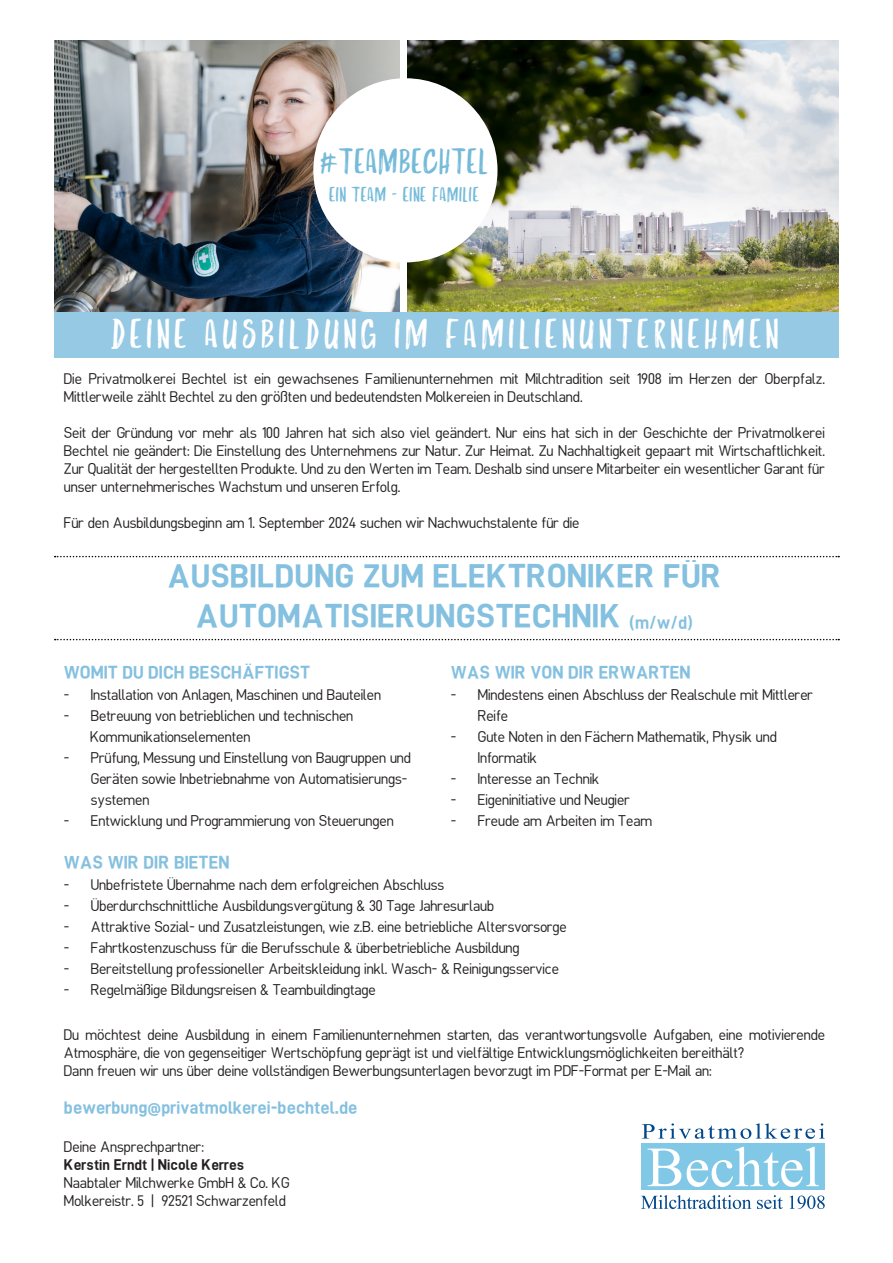
<style>
.page{position:relative;width:893px;height:1263px;background:#fff}
.page>*{position:absolute;margin:0;border:0;box-sizing:border-box;transform-origin:0 0}
.t1{font:42px "Bechtel";letter-spacing:.075em;color:#fff}
.t2{font:36px "Bechtel";color:#75bbd9}
.t3{font:700 33px "Bechtel Sans";color:#84c0df}
.t4{font:21px "Bechtel";color:#75bbd9}
.t5{font:700 18px "Bechtel Sans";color:#84c0df}
.t6{font:15px/18px "Bechtel Sans";color:#231f20}
.t7{font:700 15px "Bechtel Sans";color:#231f20}
.s1{font-size:18px}
</style>
<div class="page">
<div style="left:642px;top:1144px;width:183px;height:46px;background:#81c8e7"></div>
<svg style="left:648px;top:1148px;width:33px;height:38px"></svg>
<svg style="left:687px;top:1147px;width:132px;height:40px"></svg>
<svg style="left:642px;top:1123px;width:183px;height:16px"></svg>
<svg style="left:641px;top:1195px;width:110px;height:14px"></svg>
<svg style="left:757px;top:1195px;width:26px;height:14px"></svg>
<svg style="left:789px;top:1195px;width:36px;height:14px"></svg>
<svg style="left:55px;top:556px;width:784px;height:1px"></svg>
<svg style="left:55px;top:639px;width:784px;height:1px"></svg>
<div style="left:54px;top:312px;width:785px;height:45px;background:#96c9e3"></div>
<img style="left:54px;top:41px;width:345px;height:271px">
<img style="left:408px;top:41px;width:431px;height:271px">
<div style="left:313px;top:78px;width:184px;height:184px;background:#fff;border-radius:50%"></div>
<p class="t2" style="left:319px;top:144px;width:170px">#TEAMBECHTEL</p>
<p class="t4" style="left:329px;top:185px;width:152px">EIN TEAM - EINE FAMILIE</p>
<p class="t1" style="left:110px;top:313px;width:671px">DEINE AUSBILDUNG IM FAMILIENUNTERNEHMEN</p>
<p class="t6" style="left:64px;top:370px;width:763px">Die Privatmolkerei Bechtel ist ein gewachsenes Familienunternehmen mit Milchtradition seit 1908 im Herzen der Oberpfalz.<br>Mittlerweile zählt Bechtel zu den größten und bedeutendsten Molkereien in Deutschland.</p>
<p class="t6" style="left:64px;top:424px;width:763px;text-align:justify">Seit der Gründung vor mehr als 100 Jahren hat sich also viel geändert. Nur eins hat sich in der Geschichte der Privatmolkerei Bechtel nie geändert: Die Einstellung des Unternehmens zur Natur. Zur Heimat. Zu Nachhaltigkeit gepaart mit Wirtschaftlichkeit.<br>Zur Qualität der hergestellten Produkte. Und zu den Werten im Team. Deshalb sind unsere Mitarbeiter ein wesentlicher Garant für unser unternehmerisches Wachstum und unseren Erfolg.</p>
<p class="t6" style="left:64px;top:514px;width:517px">Für den Ausbildungsbeginn am 1. September 2024 suchen wir Nachwuchstalente für die</p>
<p class="t3" style="left:167px;top:560px;width:556px">AUSBILDUNG ZUM ELEKTRONIKER FÜR</p>
<p class="t3" style="left:196px;top:600px;width:499px">AUTOMATISIERUNGSTECHNIK <span class="s1">(m/w/d)</span></p>
<p class="t5" style="left:64px;top:664px;width:248px">WOMIT DU DICH BESCHÄFTIGST</p>
<p class="t6" style="left:64px;top:686px;width:319px">- Installation von Anlagen, Maschinen und Bauteilen</p>
<p class="t6" style="left:64px;top:707px;width:291px">- Betreuung von betrieblichen und technischen</p>
<p class="t6" style="left:90px;top:728px;width:162px">Kommunikationselementen</p>
<p class="t6" style="left:91px;top:748px;width:322px;line-height:21px;text-indent:-27px">- Prüfung, Messung und Einstellung von Baugruppen und<br>Geräten sowie Inbetriebnahme von Automatisierungs&shy;systemen</p>
<p class="t6" style="left:64px;top:812px;width:332px">- Entwicklung und Programmierung von Steuerungen</p>
<p class="t5" style="left:451px;top:664px;width:241px">WAS WIR VON DIR ERWARTEN</p>
<p class="t6" style="left:478px;top:685px;width:337px;line-height:21px;text-indent:-27px">- Mindestens einen Abschluss der Realschule mit Mittlerer<br>Reife</p>
<p class="t6" style="left:478px;top:727px;width:301px;line-height:21px;text-indent:-27px">- Gute Noten in den Fächern Mathematik, Physik und<br>Informatik</p>
<p class="t6" style="left:451px;top:770px;width:150px">- Interesse an Technik</p>
<p class="t6" style="left:451px;top:791px;width:181px">- Eigeninitiative und Neugier</p>
<p class="t6" style="left:451px;top:812px;width:203px">- Freude am Arbeiten im Team</p>
<p class="t5" style="left:64px;top:853px;width:167px">WAS WIR DIR BIETEN</p>
<p class="t6" style="left:64px;top:876px;width:382px">- Unbefristete Übernahme nach dem erfolgreichen Abschluss</p>
<p class="t6" style="left:64px;top:897px;width:432px">- Überdurchschnittliche Ausbildungsvergütung &amp; 30 Tage Jahresurlaub</p>
<p class="t6" style="left:64px;top:918px;width:504px">- Attraktive Sozial- und Zusatzleistungen, wie z.B. eine betriebliche Altersvorsorge</p>
<p class="t6" style="left:64px;top:939px;width:457px">- Fahrtkostenzuschuss für die Berufsschule &amp; überbetriebliche Ausbildung</p>
<p class="t6" style="left:64px;top:960px;width:497px">- Bereitstellung professioneller Arbeitskleidung inkl. Wasch- &amp; Reinigungsservice</p>
<p class="t6" style="left:64px;top:981px;width:314px">- Regelmäßige Bildungsreisen &amp; Teambuildingtage</p>
<p class="t6" style="left:64px;top:1026px;width:763px">Du möchtest deine Ausbildung in einem Familienunternehmen starten, das verantwortungsvolle Aufgaben, eine motivierende<br>Atmosphäre, die von gegenseitiger Wertschöpfung geprägt ist und vielfältige Entwicklungsmöglichkeiten bereithält?</p>
<p class="t6" style="left:64px;top:1062px;width:650px">Dann freuen wir uns über deine vollständigen Bewerbungsunterlagen bevorzugt im PDF-Format per E-Mail an:</p>
<p class="t5" style="left:64px;top:1098px;width:295px">bewerbung@privatmolkerei-bechtel.de</p>
<p class="t6" style="left:64px;top:1138px;width:141px">Deine Ansprechpartner:</p>
<p class="t7" style="left:64px;top:1157px;width:182px">Kerstin Erndt | Nicole Kerres</p>
<p class="t6" style="left:64px;top:1174px;width:227px">Naabtaler Milchwerke GmbH &amp; Co. KG</p>
<p class="t6" style="left:64px;top:1192px;width:223px">Molkereistr. 5 | 92521 Schwarzenfeld</p>
</div>
